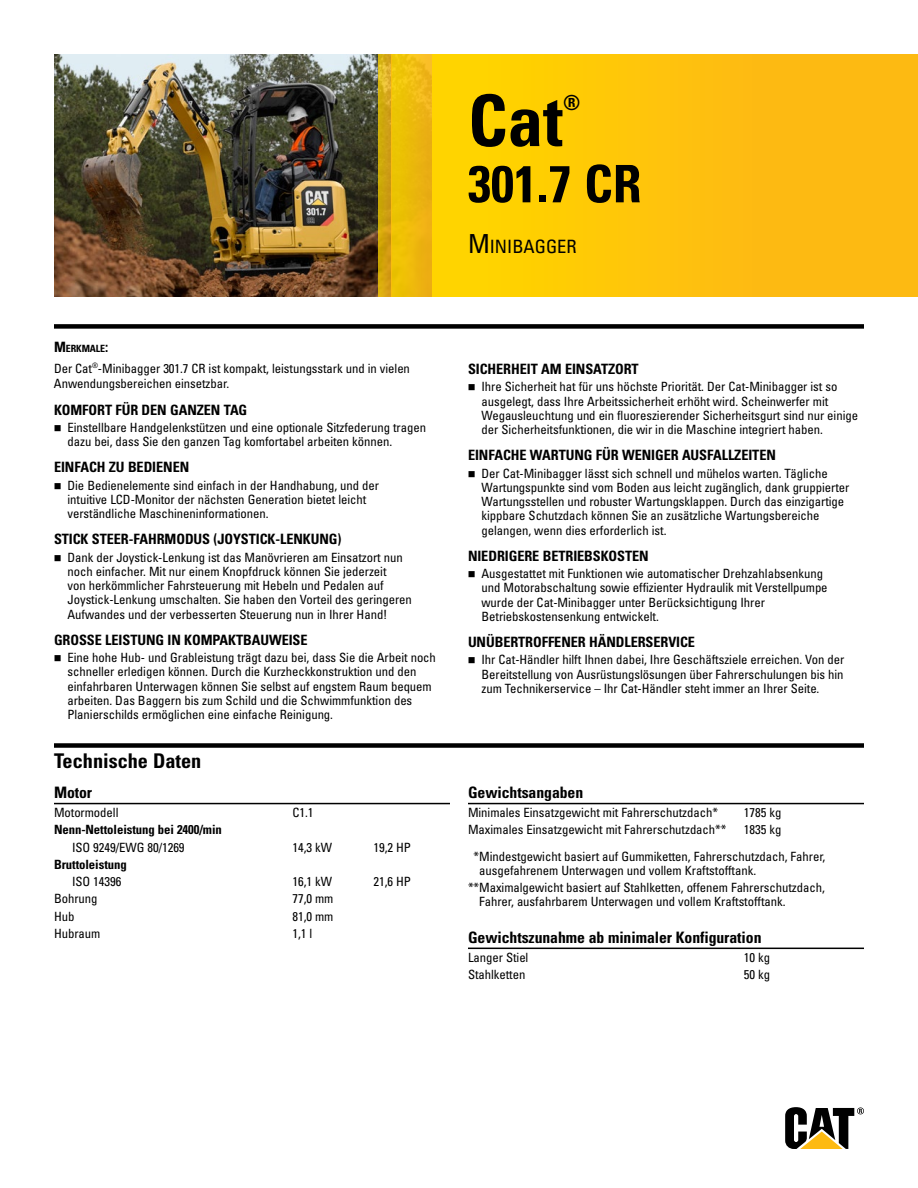
<style>
.page{position:relative;width:918px;height:1188px;background:#fff}
.page>*{position:absolute;margin:0;border:0;box-sizing:border-box;transform-origin:0 0}
.t1{font:700 condensed 71.25px "Univers LT Std";color:#000}
.t2{font:700 condensed 51.75px "Univers LT Std";color:#000}
.t3{font:700 condensed 20.7px "Univers LT Std";color:#000}
.t4{font:700 condensed 20.25px "Univers LT Std";color:#000}
.t5{font:condensed 18.3px "Univers LT Std";color:#000}
.t6{font:700 condensed 15.75px "Univers LT Std";letter-spacing:-.005em;color:#000}
.t7{font:700 condensed 14.25px "Univers LT Std";letter-spacing:-.005em;color:#000}
.t8{font:condensed 12.75px/14.2px "Univers LT Std";letter-spacing:-.005em;color:#000}
.t9{font:700 condensed 12.75px "Univers LT Std";letter-spacing:-.005em;color:#000}
.t10{font:700 condensed 10.05px "Univers LT Std";letter-spacing:-.005em;color:#000}
.s1{font-size:26.25px}
.s2{font-size:14.25px}
.s3{color:#fff}
</style>
<div class="page">
<img style="left:54px;top:54px;width:324px;height:243px">
<div style="left:54px;top:324px;width:810px;height:5px;background:#000"></div>
<div style="left:432px;top:54px;width:486px;height:243px;background:linear-gradient(to right,#ffd500,#fdb417)"></div>
<svg style="left:392px;top:54px;width:40px;height:243px"></svg>
<svg style="left:378px;top:54px;width:14px;height:243px"></svg>
<hr style="left:54px;top:803px;width:396px;height:1px;background:#000">
<hr style="left:468px;top:803px;width:396px;height:1px;background:#000">
<hr style="left:468px;top:948px;width:396px;height:1px;background:#000">
<div style="left:54px;top:743px;width:810px;height:5px;background:#000"></div>
<svg style="left:785px;top:1107px;width:79px;height:42px"></svg>
<h1 class="t1" style="left:468px;top:77px;width:97px">CAT</h1>
<h3 class="t3" style="left:563px;top:90px;width:19px">®</h3>
<h2 class="t2" style="left:468px;top:152px;width:144px">301.7 CR</h2>
<h3 class="t5" style="left:468px;top:235px;width:110px"><span class="s1">M</span>INIBAGGER</h3>
<p class="t10" style="left:54px;top:343px;width:56px"><span class="s2">M</span>ERKMALE<span class="s2">:</span></p>
<p class="t8" style="left:54px;top:360px;width:358px;line-height:15.8px">Der Cat<sup>®</sup>-Minibagger 301.7 CR ist kompakt, leistungsstark und in vielen<br>Anwendungsbereichen einsetzbar.</p>
<p class="t7" style="left:54px;top:401px;width:195px">KOMFORT FÜR DEN GANZEN TAG</p>
<p class="t8" style="left:68px;top:420px;width:360px">Einstellbare Handgelenkstützen und eine optionale Sitzfederung tragen dazu bei, dass Sie den ganzen Tag komfortabel arbeiten können.</p>
<p class="t7" style="left:54px;top:459px;width:137px">EINFACH ZU BEDIENEN</p>
<p class="t8" style="left:68px;top:478px;width:313px">Die Bedienelemente sind einfach in der Handhabung, und der intuitive LCD-Monitor der nächsten Generation bietet leicht verständliche Maschineninformationen.</p>
<p class="t7" style="left:54px;top:531px;width:289px">STICK STEER-FAHRMODUS (JOYSTICK-LENKUNG)</p>
<p class="t8" style="left:68px;top:550px;width:346px">Dank der Joystick-Lenkung ist das Manövrieren am Einsatzort nun noch einfacher. Mit nur einem Knopfdruck können Sie jederzeit<br>von herkömmlicher Fahrsteuerung mit Hebeln und Pedalen auf Joystick-Lenkung umschalten. Sie haben den Vorteil des geringeren Aufwandes und der verbesserten Steuerung nun in Ihrer Hand!</p>
<p class="t7" style="left:54px;top:631px;width:255px">GROSSE LEISTUNG IN KOMPAKTBAUWEISE</p>
<p class="t8" style="left:68px;top:650px;width:370px">Eine hohe Hub- und Grableistung trägt dazu bei, dass Sie die Arbeit noch schneller erledigen können. Durch die Kurzheckkonstruktion und den einfahrbaren Unterwagen können Sie selbst auf engstem Raum bequem arbeiten. Das Baggern bis zum Schild und die Schwimmfunktion des Planierschilds ermöglichen eine einfache Reinigung.</p>
<h3 class="t4" style="left:54px;top:749px;width:149px">TECHNISCHE DATEN</h3>
<p class="t6" style="left:54px;top:783px;width:40px">MOTOR</p>
<p class="t8" style="left:54px;top:805px;width:66px">Motormodell</p>
<p class="t8" style="left:293px;top:805px;width:23px">C1.1</p>
<p class="t9" style="left:54px;top:822px;width:169px">NENN-NETTOLEISTUNG BEI 2400/MIN</p>
<p class="t8" style="left:72px;top:840px;width:114px">ISO 9249/EWG 80/1269</p>
<p class="t8" style="left:293px;top:840px;width:41px">14,3 kW</p>
<p class="t8" style="left:374px;top:840px;width:39px">19,2 HP</p>
<p class="t9" style="left:54px;top:856px;width:74px">BRUTTOLEISTUNG</p>
<p class="t8" style="left:72px;top:874px;width:51px">ISO 14396</p>
<p class="t8" style="left:293px;top:874px;width:41px">16,1 kW</p>
<p class="t8" style="left:374px;top:874px;width:39px">21,6 HP</p>
<p class="t8" style="left:54px;top:891px;width:45px">Bohrung</p>
<p class="t8" style="left:293px;top:891px;width:42px">77,0 mm</p>
<p class="t8" style="left:54px;top:909px;width:22px">Hub</p>
<p class="t8" style="left:293px;top:909px;width:42px">81,0 mm</p>
<p class="t8" style="left:54px;top:926px;width:48px">Hubraum</p>
<p class="t8" style="left:293px;top:926px;width:21px">1,1 l</p>
<p class="t7" style="left:468px;top:360px;width:172px">SICHERHEIT AM EINSATZORT</p>
<p class="t8" style="left:482px;top:379px;width:378px">Ihre Sicherheit hat für uns höchste Priorität. Der Cat-Minibagger ist so ausgelegt, dass Ihre Arbeitssicherheit erhöht wird. Scheinwerfer mit Wegausleuchtung und ein fluoreszierender Sicherheitsgurt sind nur einige der Sicherheitsfunktionen, die wir in die Maschine integriert haben.</p>
<p class="t7" style="left:468px;top:447px;width:309px">EINFACHE WARTUNG FÜR WENIGER AUSFALLZEITEN</p>
<p class="t8" style="left:482px;top:466px;width:369px">Der Cat-Minibagger lässt sich schnell und mühelos warten. Tägliche Wartungspunkte sind vom Boden aus leicht zugänglich, dank gruppierter Wartungsstellen und robuster Wartungsklappen. Durch das einzigartige kippbare Schutzdach können Sie an zusätzliche Wartungsbereiche gelangen, wenn dies erforderlich ist.</p>
<p class="t7" style="left:468px;top:547px;width:9px">NIEDRIGERE</p>
<p class="t7" style="left:543px;top:547px;width:8px">BETRIEB</p>
<p class="t7" style="left:593px;top:547px;width:41px">SKOSTEN</p>
<p class="t8" style="left:482px;top:566px;width:348px">Ausgestattet mit Funktionen wie automatischer Drehzahlabsenkung und Motorabschaltung sowie effizienter Hydraulik mit Verstellpumpe wurde der Cat-Minibagger unter Berücksichtigung Ihrer Betriebskostensenkung entwickelt.</p>
<p class="t7" style="left:468px;top:633px;width:229px">UNÜBERTROFFENER HÄNDLERSERVICE</p>
<p class="t8" style="left:482px;top:652px;width:364px;text-align:justify">Ihr Cat-Händler hilft Ihnen dabei, Ihre Geschäftsziele erreichen. Von der Bereitstellung von Ausrüstungslösungen über Fahrerschulungen bis hin zum Technikerservice – Ihr Cat-Händler steht immer an Ihrer Seite.</p>
<p class="t6" style="left:468px;top:783px;width:117px">GEWICHTSANGABEN</p>
<p class="t8" style="left:468px;top:805px;width:252px">Minimales Einsatzgewicht mit Fahrerschutzdach*</p>
<p class="t8" style="left:744px;top:805px;width:39px">1785 kg</p>
<p class="t8" style="left:468px;top:822px;width:260px">Maximales Einsatzgewicht mit Fahrerschutzdach**</p>
<p class="t8" style="left:468px;top:816px;width:359px;line-height:26.2px;text-indent:276px">1835 kg <span class="s3">*</span>*Mindestgewicht basiert auf Gummiketten, Fahrerschutzdach, Fahrer,</p>
<p class="t8" style="left:468px;top:861px;width:358px;line-height:17.2px;text-indent:11px">ausgefahrenem Unterwagen und vollem Kraftstofftank. **Maximalgewicht basiert auf Stahlketten, offenem Fahrerschutzdach,</p>
<p class="t8" style="left:479px;top:894px;width:308px">Fahrer, ausfahrbarem Unterwagen und vollem Kraftstofftank.</p>
<p class="t6" style="left:468px;top:928px;width:295px">GEWICHTSZUNAHME AB MINIMALER KONFIGURATION</p>
<p class="t8" style="left:468px;top:950px;width:62px">Langer Stiel</p>
<p class="t8" style="left:744px;top:950px;width:28px">10 kg</p>
<p class="t8" style="left:468px;top:967px;width:59px">Stahlketten</p>
<p class="t8" style="left:744px;top:967px;width:28px">50 kg</p>
</div>
